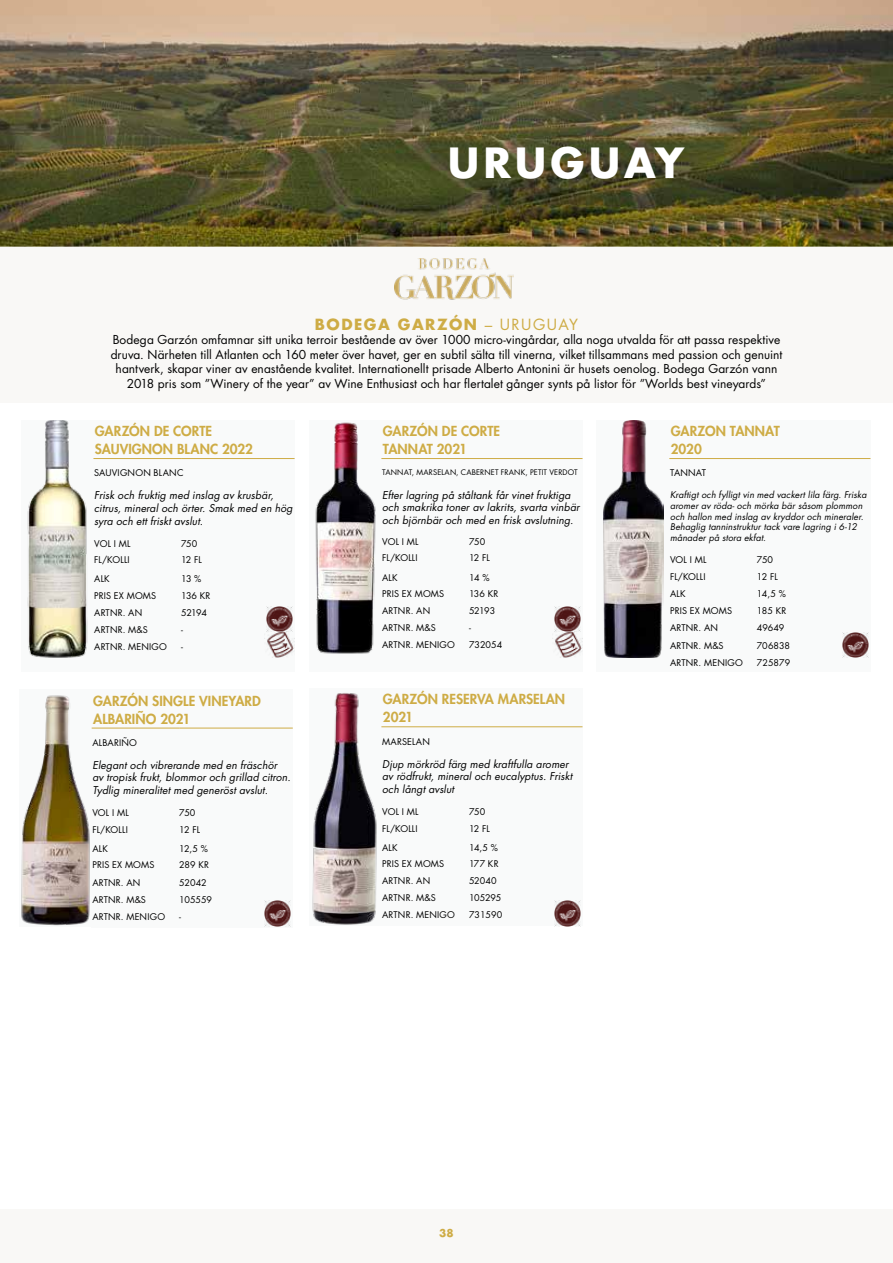
<style>
.page{position:relative;width:893px;height:1263px;background:#fff}
.page>*{position:absolute;margin:0;border:0;box-sizing:border-box;transform-origin:0 0}
.t1{font:700 40.5px "Futura Std";letter-spacing:.1em;color:#fff}
.t2{font:700 15px "Futura Std";letter-spacing:.1em;color:#ceac45}
.t3{font:800 13.5px/18px "Futura Std";letter-spacing:.005em;color:#ceac45}
.t4{font:12px/14.4px "Futura Std";letter-spacing:.005em;color:#000;text-align:center}
.t5{font:italic 10.5px/12.6px "Futura Std";letter-spacing:.01em;color:#000}
.t6{font:700 10.5px "Futura Std";color:#ceac45}
.t7{font:9px "Futura Std";letter-spacing:.02em;color:#000}
.t8{font:italic 9px/10.8px "Futura Std";letter-spacing:.015em;color:#000}
.t9{font:7.5px "Futura Std";letter-spacing:.02em;color:#000}
.s1{font-weight:400}
</style>
<div class="page">
<div style="left:0;top:1209px;width:893px;height:54px;background:#f9f8f6"></div>
<img style="left:0;top:0;width:893px;height:246px">
<div style="left:0;top:246px;width:893px;height:157px;background:#f9f8f6"></div>
<img style="left:395px;top:259px;width:119px;height:41px">
<div style="left:597px;top:420px;width:72px;height:252px;background:#f9fafa"></div>
<img style="left:603px;top:420px;width:61px;height:238px">
<div style="left:669px;top:420px;width:201px;height:252px;background:#f9fafa"></div>
<hr style="left:669px;top:458px;width:88px;height:1px;background:#ceac45">
<hr style="left:757px;top:458px;width:113px;height:1px;background:#ceac45">
<img style="left:843px;top:632px;width:25px;height:26px">
<img style="left:312px;top:692px;width:65px;height:233px">
<div style="left:381px;top:689px;width:201px;height:237px;background:#f9fafa"></div>
<hr style="left:381px;top:726px;width:88px;height:1px;background:#ceac45">
<hr style="left:469px;top:726px;width:113px;height:1px;background:#ceac45">
<img style="left:555px;top:901px;width:25px;height:25px">
<img style="left:21px;top:695px;width:71px;height:231px">
<div style="left:92px;top:690px;width:201px;height:237px;background:#f9fafa"></div>
<hr style="left:92px;top:728px;width:87px;height:1px;background:#ceac45">
<hr style="left:179px;top:728px;width:114px;height:1px;background:#ceac45">
<img style="left:265px;top:901px;width:26px;height:25px">
<div style="left:21px;top:420px;width:72px;height:252px;background:#f9fafa"></div>
<img style="left:27px;top:420px;width:61px;height:238px">
<div style="left:93px;top:420px;width:202px;height:252px;background:#f9fafa"></div>
<hr style="left:93px;top:458px;width:88px;height:1px;background:#ceac45">
<hr style="left:181px;top:458px;width:114px;height:1px;background:#ceac45">
<img style="left:267px;top:606px;width:25px;height:25px">
<img style="left:266px;top:631px;width:29px;height:27px">
<div style="left:309px;top:420px;width:72px;height:252px;background:#f9fafa"></div>
<img style="left:315px;top:422px;width:61px;height:232px">
<div style="left:381px;top:420px;width:201px;height:252px;background:#f9fafa"></div>
<hr style="left:381px;top:458px;width:88px;height:1px;background:#ceac45">
<hr style="left:469px;top:458px;width:113px;height:1px;background:#ceac45">
<img style="left:555px;top:606px;width:25px;height:25px">
<img style="left:554px;top:631px;width:28px;height:27px">
<h1 class="t1" style="left:448px;top:136px;width:238px">URUGUAY</h1>
<h2 class="t2" style="left:315px;top:314px;width:265px">BODEGA GARZÓN <span class="s1">– URUGUAY</span></h2>
<p class="t4" style="left:111px;top:333px;width:673px">Bodega Garzón omfamnar sitt unika terroir bestående av över 1000 micro-vingårdar, alla noga utvalda för att passa respektive druva. Närheten till Atlanten och 160 meter över havet, ger en subtil sälta till vinerna, vilket tillsammans med passion och genuint hantverk, skapar viner av enastående kvalitet. Internationellt prisade Alberto Antonini är husets oenolog. Bodega Garzón vann 2018 pris som ”Winery of the year” av Wine Enthusiast och har flertalet gånger synts på listor för ”Worlds best vineyards”</p>
<h3 class="t3" style="left:671px;top:422px;width:111px">GARZON TANNAT<br>2020</h3>
<p class="t7" style="left:670px;top:467px;width:38px">TANNAT</p>
<p class="t8" style="left:670px;top:489px;width:198px">Kraftigt och fylligt vin med vackert lila färg. Friska aromer av röda- och mörka bär såsom plommon och hallon med inslag av kryddor och mineraler.<br>Behaglig tanninstruktur tack vare lagring i 6-12 månader på stora ekfat.</p>
<p class="t7" style="left:670px;top:554px;width:38px">VOL I ML</p>
<p class="t7" style="left:757px;top:554px;width:18px">750</p>
<p class="t7" style="left:670px;top:571px;width:37px">FL/KOLLI</p>
<p class="t7" style="left:757px;top:571px;width:22px">12 FL</p>
<p class="t7" style="left:670px;top:588px;width:17px">ALK</p>
<p class="t7" style="left:757px;top:588px;width:30px">14,5 %</p>
<p class="t7" style="left:670px;top:605px;width:64px">PRIS EX MOMS</p>
<p class="t7" style="left:757px;top:605px;width:31px">185 KR</p>
<p class="t7" style="left:670px;top:622px;width:50px">ARTNR. AN</p>
<p class="t7" style="left:757px;top:622px;width:29px">49649</p>
<p class="t7" style="left:670px;top:639px;width:55px">ARTNR. M&amp;S</p>
<p class="t7" style="left:757px;top:639px;width:35px">706838</p>
<p class="t7" style="left:670px;top:657px;width:74px">ARTNR. MENIGO</p>
<p class="t7" style="left:757px;top:657px;width:35px">725879</p>
<h3 class="t3" style="left:383px;top:690px;width:184px">GARZÓN RESERVA MARSELAN<br>2021</h3>
<p class="t7" style="left:382px;top:736px;width:49px">MARSELAN</p>
<p class="t5" style="left:382px;top:757px;width:192px">Djup mörkröd färg med kraftfulla aromer av rödfrukt, mineral och eucalyptus. Friskt och långt avslut</p>
<p class="t7" style="left:382px;top:806px;width:38px">VOL I ML</p>
<p class="t7" style="left:469px;top:806px;width:18px">750</p>
<p class="t7" style="left:382px;top:822px;width:37px">FL/KOLLI</p>
<p class="t7" style="left:469px;top:822px;width:22px">12 FL</p>
<p class="t7" style="left:382px;top:842px;width:17px">ALK</p>
<p class="t7" style="left:469px;top:842px;width:30px">14,5 %</p>
<p class="t7" style="left:382px;top:858px;width:64px">PRIS EX MOMS</p>
<p class="t7" style="left:469px;top:858px;width:31px">177 KR</p>
<p class="t7" style="left:382px;top:875px;width:50px">ARTNR. AN</p>
<p class="t7" style="left:469px;top:875px;width:29px">52040</p>
<p class="t7" style="left:382px;top:892px;width:55px">ARTNR. M&amp;S</p>
<p class="t7" style="left:469px;top:892px;width:34px">105295</p>
<p class="t7" style="left:382px;top:909px;width:74px">ARTNR. MENIGO</p>
<p class="t7" style="left:469px;top:909px;width:35px">731590</p>
<h3 class="t3" style="left:95px;top:422px;width:160px">GARZÓN DE CORTE<br>SAUVIGNON BLANC 2022</h3>
<p class="t7" style="left:94px;top:467px;width:91px">SAUVIGNON BLANC</p>
<p class="t5" style="left:94px;top:489px;width:200px">Frisk och fruktig med inslag av krusbär, citrus, mineral och örter. Smak med en hög syra och ett friskt avslut.</p>
<p class="t7" style="left:94px;top:537px;width:38px">VOL I ML</p>
<p class="t7" style="left:181px;top:537px;width:18px">750</p>
<p class="t7" style="left:94px;top:554px;width:37px">FL/KOLLI</p>
<p class="t7" style="left:181px;top:554px;width:22px">12 FL</p>
<p class="t7" style="left:94px;top:573px;width:17px">ALK</p>
<p class="t7" style="left:181px;top:573px;width:22px">13 %</p>
<p class="t7" style="left:94px;top:590px;width:64px">PRIS EX MOMS</p>
<p class="t7" style="left:181px;top:590px;width:31px">136 KR</p>
<p class="t7" style="left:94px;top:607px;width:50px">ARTNR. AN</p>
<p class="t7" style="left:181px;top:607px;width:27px">52194</p>
<p class="t7" style="left:94px;top:624px;width:55px">ARTNR. M&amp;S</p>
<p class="t7" style="left:181px;top:624px;width:3px">-</p>
<p class="t7" style="left:94px;top:641px;width:74px">ARTNR. MENIGO</p>
<p class="t7" style="left:181px;top:641px;width:3px">-</p>
<h3 class="t3" style="left:383px;top:422px;width:119px">GARZÓN DE CORTE<br>TANNAT 2021</h3>
<p class="t9" style="left:382px;top:468px;width:197px">TANNAT, MARSELAN, CABERNET FRANK, PETIT VERDOT</p>
<p class="t5" style="left:382px;top:488px;width:199px">Efter lagring på ståltank får vinet fruktiga och smakrika toner av lakrits, svarta vinbär och björnbär och med en frisk avslutning.</p>
<p class="t7" style="left:382px;top:536px;width:38px">VOL I ML</p>
<p class="t7" style="left:469px;top:536px;width:18px">750</p>
<p class="t7" style="left:382px;top:552px;width:37px">FL/KOLLI</p>
<p class="t7" style="left:469px;top:552px;width:22px">12 FL</p>
<p class="t7" style="left:382px;top:571px;width:17px">ALK</p>
<p class="t7" style="left:469px;top:571px;width:22px">14 %</p>
<p class="t7" style="left:382px;top:588px;width:64px">PRIS EX MOMS</p>
<p class="t7" style="left:469px;top:588px;width:31px">136 KR</p>
<p class="t7" style="left:382px;top:605px;width:50px">ARTNR. AN</p>
<p class="t7" style="left:469px;top:605px;width:28px">52193</p>
<p class="t7" style="left:382px;top:622px;width:55px">ARTNR. M&amp;S</p>
<p class="t7" style="left:469px;top:622px;width:3px">-</p>
<p class="t7" style="left:382px;top:639px;width:74px">ARTNR. MENIGO</p>
<p class="t7" style="left:469px;top:639px;width:35px">732054</p>
<h3 class="t3" style="left:93px;top:692px;width:169px">GARZÓN SINGLE VINEYARD<br>ALBARIÑO 2021</h3>
<p class="t7" style="left:92px;top:737px;width:46px">ALBARIÑO</p>
<p class="t5" style="left:92px;top:759px;width:200px">Elegant och vibrerande med en fräschör av tropisk frukt, blommor och grillad citron.<br>Tydlig mineralitet med generöst avslut.</p>
<p class="t7" style="left:92px;top:807px;width:38px">VOL I ML</p>
<p class="t7" style="left:179px;top:807px;width:18px">750</p>
<p class="t7" style="left:92px;top:824px;width:37px">FL/KOLLI</p>
<p class="t7" style="left:179px;top:824px;width:22px">12 FL</p>
<p class="t7" style="left:92px;top:843px;width:17px">ALK</p>
<p class="t7" style="left:179px;top:843px;width:30px">12,5 %</p>
<p class="t7" style="left:92px;top:859px;width:64px">PRIS EX MOMS</p>
<p class="t7" style="left:179px;top:859px;width:31px">289 KR</p>
<p class="t7" style="left:92px;top:876px;width:50px">ARTNR. AN</p>
<p class="t7" style="left:179px;top:876px;width:29px">52042</p>
<p class="t7" style="left:92px;top:893px;width:55px">ARTNR. M&amp;S</p>
<p class="t7" style="left:179px;top:893px;width:34px">105559</p>
<p class="t7" style="left:92px;top:911px;width:74px">ARTNR. MENIGO</p>
<p class="t7" style="left:179px;top:911px;width:3px">-</p>
<p class="t6" style="left:439px;top:1226px;width:16px">38</p>
</div>
